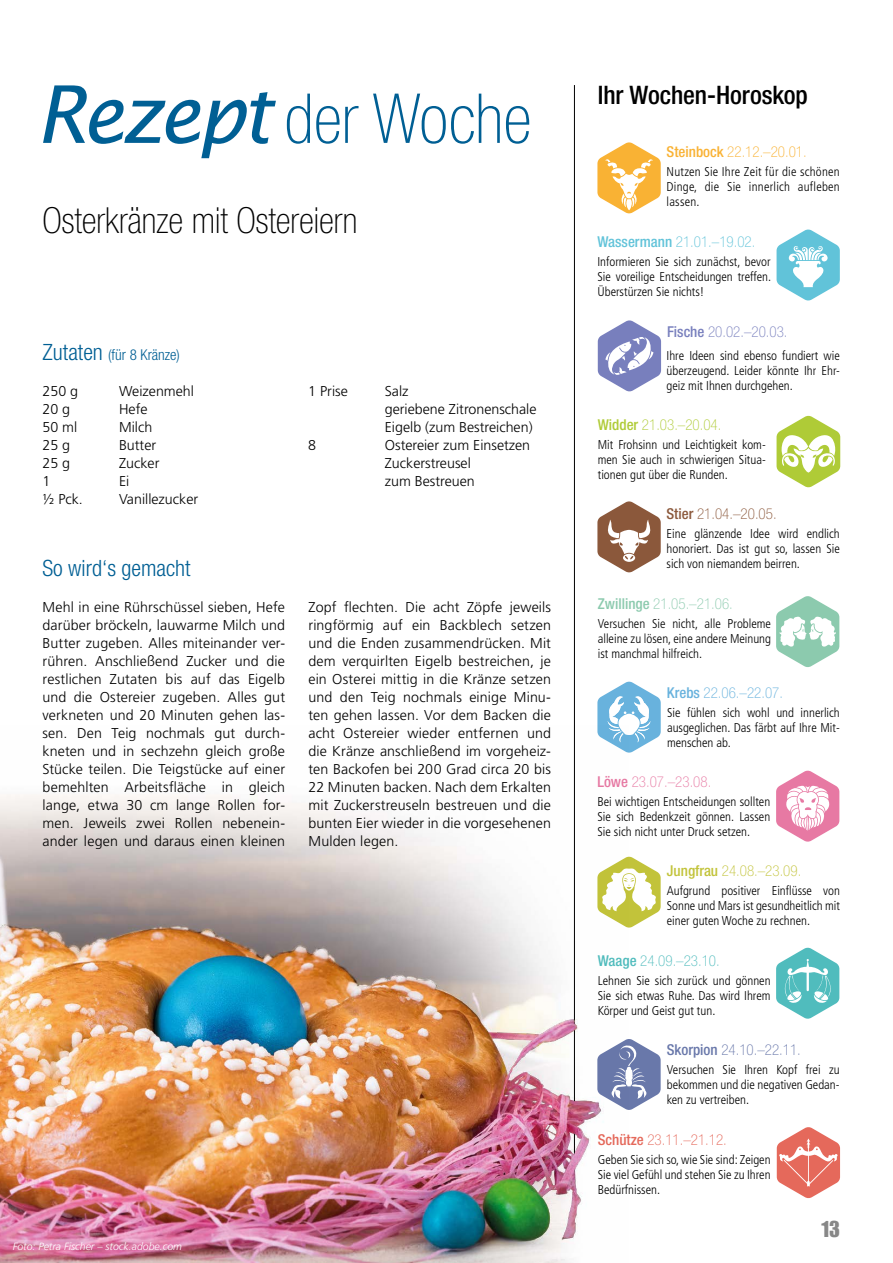
<style>
.page{position:relative;width:893px;height:1263px;background:#fff}
.page>*{position:absolute;margin:0;border:0;box-sizing:border-box;transform-origin:0 0}
.t1{font:100 condensed 69px "Helvetica Neue LT Std";color:#005f94}
.t2{font:100 condensed 36px "Helvetica Neue LT Std";color:#000}
.t3{font:500 condensed 25.5px "Helvetica Neue LT Std";letter-spacing:-.005em;color:#000}
.t4{font:300 condensed 22.5px "Helvetica Neue LT Std";color:#005f94}
.t5{font:22.5px "Impact LT Std";color:#878787}
.t6{font:100 condensed 15px "Helvetica Neue LT Std";color:#61c3d9}
.t7{font:100 condensed 15px "Helvetica Neue LT Std";color:#f9b234}
.t8{font:100 condensed 15px "Helvetica Neue LT Std";color:#8ccaae}
.t9{font:100 condensed 15px "Helvetica Neue LT Std";color:#6978aa}
.t10{font:100 condensed 15px "Helvetica Neue LT Std";color:#c2c33a}
.t11{font:100 condensed 15px "Helvetica Neue LT Std";color:#e5695b}
.t12{font:100 condensed 15px "Helvetica Neue LT Std";color:#afcb37}
.t13{font:100 condensed 15px "Helvetica Neue LT Std";color:#787fbd}
.t14{font:300 condensed 15px "Helvetica Neue LT Std";color:#005f94}
.t15{font:100 condensed 15px "Helvetica Neue LT Std";color:#8b583b}
.t16{font:100 condensed 15px "Helvetica Neue LT Std";color:#50bcbd}
.t17{font:100 condensed 15px "Helvetica Neue LT Std";color:#68b2dd}
.t18{font:100 condensed 15px "Helvetica Neue LT Std";color:#e779a3}
.t19{font:300 14.25px/18px "Frutiger LT Std";color:#000;text-align:justify}
.t20{font:300 condensed 12.75px/15px "Frutiger LT Std";color:#000;text-align:justify}
.t21{font:italic 300 10.5px "Frutiger LT Std";color:#fff}
.s1{font-family:"Lucida Sans";font-weight:400;font-style:italic;font-stretch:normal;font-size:79.5px}
.s2{font-size:22.5px}
.s3{font-weight:500}
</style>
<div class="page">
<img style="left:0;top:725px;width:601px;height:538px">
<hr style="left:574px;top:85px;width:1px;height:1114px;background:#000">
<svg style="left:597px;top:142px;width:64px;height:72px"></svg>
<svg style="left:776px;top:229px;width:64px;height:72px"></svg>
<svg style="left:598px;top:320px;width:63px;height:72px"></svg>
<svg style="left:776px;top:415px;width:64px;height:73px"></svg>
<svg style="left:597px;top:501px;width:64px;height:72px"></svg>
<svg style="left:776px;top:596px;width:63px;height:71px"></svg>
<svg style="left:597px;top:681px;width:64px;height:72px"></svg>
<svg style="left:776px;top:770px;width:63px;height:72px"></svg>
<svg style="left:597px;top:856px;width:64px;height:72px"></svg>
<svg style="left:776px;top:947px;width:63px;height:72px"></svg>
<svg style="left:597px;top:1039px;width:64px;height:71px"></svg>
<svg style="left:777px;top:1127px;width:63px;height:71px"></svg>
<h1 class="t1" style="left:36px;top:80px;width:497px"><span class="s1">Rezept</span> der Woche</h1>
<h2 class="t2" style="left:43px;top:200px;width:316px">Osterkränze mit Ostereiern</h2>
<p class="t14" style="left:43px;top:346px;width:139px"><span class="s2">Zutaten</span> (für 8 Kränze)</p>
<p class="t19" style="left:43px;top:382px;width:37px">250 g</p>
<p class="t19" style="left:119px;top:382px;width:76px">Weizenmehl</p>
<p class="t19" style="left:43px;top:400px;width:29px">20 g</p>
<p class="t19" style="left:119px;top:400px;width:30px">Hefe</p>
<p class="t19" style="left:43px;top:418px;width:36px">50 ml</p>
<p class="t19" style="left:119px;top:418px;width:35px">Milch</p>
<p class="t19" style="left:43px;top:436px;width:29px">25 g</p>
<p class="t19" style="left:119px;top:436px;width:39px">Butter</p>
<p class="t19" style="left:43px;top:454px;width:29px">25 g</p>
<p class="t19" style="left:119px;top:454px;width:42px">Zucker</p>
<p class="t19" style="left:43px;top:472px;width:9px">1</p>
<p class="t19" style="left:119px;top:472px;width:12px">Ei</p>
<p class="t19" style="left:43px;top:490px;width:42px">½ Pck.</p>
<p class="t19" style="left:119px;top:490px;width:81px">Vanillezucker</p>
<p class="t19" style="left:308px;top:382px;width:41px">1 Prise</p>
<p class="t19" style="left:385px;top:382px;width:153px;text-align:left">Salz<br>geriebene Zitronenschale<br>Eigelb (zum Bestreichen)</p>
<p class="t19" style="left:308px;top:436px;width:9px">8</p>
<p class="t19" style="left:385px;top:436px;width:147px;text-align:left">Ostereier zum Einsetzen<br>Zuckerstreusel<br>zum Bestreuen</p>
<h3 class="t4" style="left:43px;top:555px;width:150px">So wird‘s gemacht</h3>
<p class="t19" style="left:43px;top:598px;width:244px">Mehl in eine Rührschüssel sieben, Hefe darüber bröckeln, lauwarme Milch und Butter zugeben. Alles miteinander ver&shy;rühren. Anschließend Zucker und die restlichen Zutaten bis auf das Eigelb und die Ostereier zugeben. Alles gut verkneten und 20 Minuten gehen las&shy;sen. Den Teig nochmals gut durch&shy;kneten und in sechzehn gleich große Stücke teilen. Die Teigstücke auf einer bemehlten Arbeitsfläche in gleich lange, etwa 30 cm lange Rollen for&shy;men. Jeweils zwei Rollen nebenein&shy;ander legen und daraus einen kleinen</p>
<p class="t19" style="left:308px;top:598px;width:244px">Zopf flechten. Die acht Zöpfe jeweils ringförmig auf ein Backblech setzen und die Enden zusammendrücken. Mit dem verquirlten Eigelb bestreichen, je ein Osterei mittig in die Kränze setzen und den Teig nochmals einige Minu&shy;ten gehen lassen. Vor dem Backen die acht Ostereier wieder entfernen und die Kränze anschließend im vorgeheiz&shy;ten Backofen bei 200 Grad circa 20 bis 22 Minuten backen. Nach dem Erkalten mit Zuckerstreuseln bestreuen und die bunten Eier wieder in die vorgesehenen Mulden legen.</p>
<p class="t21" style="left:13px;top:1240px;width:171px">Foto: Petra Fischer – stock.adobe.com</p>
<h3 class="t3" style="left:598px;top:79px;width:212px">Ihr Wochen-Horoskop</h3>
<p class="t7" style="left:666px;top:144px;width:142px"><span class="s3">Steinbock</span> 22.12.–20.01.</p>
<p class="t20" style="left:666px;top:164px;width:175px">Nutzen Sie Ihre Zeit für die schönen Dinge, die Sie innerlich aufleben lassen.</p>
<p class="t6" style="left:597px;top:233px;width:159px"><span class="s3">Wassermann</span> 21.01.–19.02.</p>
<p class="t20" style="left:597px;top:254px;width:175px">Informieren Sie sich zunächst, bevor Sie voreilige Entscheidungen treffen.<br>Überstürzen Sie nichts!</p>
<p class="t13" style="left:667px;top:324px;width:122px"><span class="s3">Fische</span> 20.02.–20.03.</p>
<p class="t20" style="left:666px;top:348px;width:175px">Ihre Ideen sind ebenso fundiert wie überzeugend. Leider könnte Ihr Ehr&shy;geiz mit Ihnen durchgehen.</p>
<p class="t12" style="left:598px;top:416px;width:125px"><span class="s3">Widder</span> 21.03.–20.04.</p>
<p class="t20" style="left:598px;top:437px;width:170px">Mit Frohsinn und Leichtigkeit kom&shy;men Sie auch in schwierigen Situa&shy;tionen gut über die Runden.</p>
<p class="t15" style="left:666px;top:506px;width:112px"><span class="s3">Stier</span> 21.04.–20.05.</p>
<p class="t20" style="left:666px;top:527px;width:175px">Eine glänzende Idee wird endlich honoriert. Das ist gut so, lassen Sie sich von niemandem beirren.</p>
<p class="t8" style="left:598px;top:595px;width:137px"><span class="s3">Zwillinge</span> 21.05.–21.06.</p>
<p class="t20" style="left:598px;top:616px;width:175px">Versuchen Sie nicht, alle Probleme alleine zu lösen, eine andere Meinung ist manchmal hilfreich.</p>
<p class="t17" style="left:667px;top:684px;width:118px"><span class="s3">Krebs</span> 22.06.–22.07.</p>
<p class="t20" style="left:667px;top:705px;width:174px">Sie fühlen sich wohl und innerlich ausgeglichen. Das färbt auf Ihre Mit&shy;menschen ab.</p>
<p class="t18" style="left:597px;top:773px;width:115px"><span class="s3">Löwe</span> 23.07.–23.08.</p>
<p class="t20" style="left:597px;top:794px;width:174px">Bei wichtigen Entscheidungen sollten Sie sich Bedenkzeit gönnen. Lassen Sie sich nicht unter Druck setzen.</p>
<p class="t10" style="left:667px;top:863px;width:136px"><span class="s3">Jungfrau</span> 24.08.–23.09.</p>
<p class="t20" style="left:667px;top:883px;width:175px">Aufgrund positiver Einflüsse von Sonne und Mars ist gesundheitlich mit einer guten Woche zu rechnen.</p>
<p class="t16" style="left:598px;top:952px;width:123px"><span class="s3">Waage</span> 24.09.–23.10.</p>
<p class="t20" style="left:598px;top:973px;width:174px">Lehnen Sie sich zurück und gönnen Sie sich etwas Ruhe. Das wird Ihrem Körper und Geist gut tun.</p>
<p class="t9" style="left:667px;top:1042px;width:136px"><span class="s3">Skorpion</span> 24.10.–22.11.</p>
<p class="t20" style="left:667px;top:1062px;width:174px">Versuchen Sie Ihren Kopf frei zu bekommen und die negativen Gedan&shy;ken zu vertreiben.</p>
<p class="t11" style="left:598px;top:1131px;width:131px"><span class="s3">Schütze</span> 23.11.–21.12.</p>
<p class="t20" style="left:598px;top:1152px;width:174px">Geben Sie sich so, wie Sie sind: Zeigen Sie viel Gefühl und stehen Sie zu Ihren Bedürfnissen.</p>
<h3 class="t5" style="left:821px;top:1216px;width:21px">13</h3>
</div>
